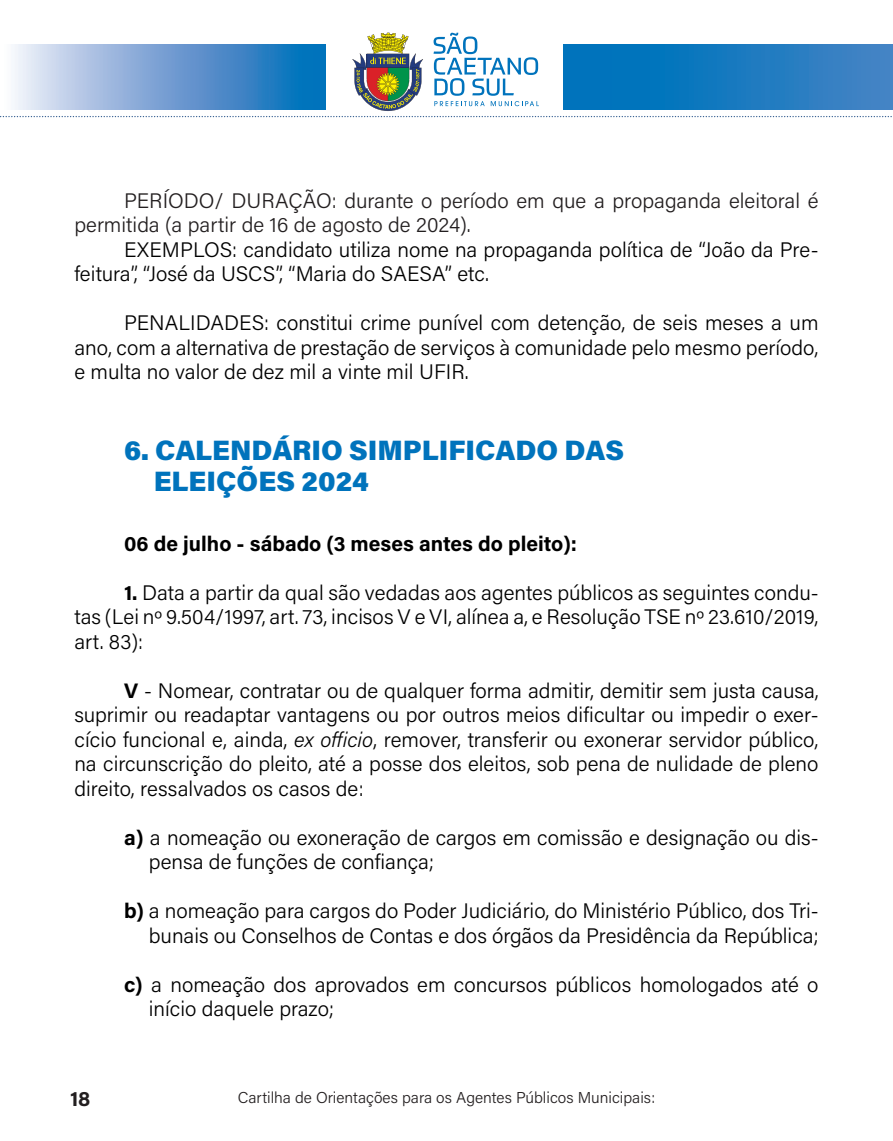
<style>
.page{position:relative;width:893px;height:1141px;background:#fff}
.page>*{position:absolute;margin:0;border:0;box-sizing:border-box;transform-origin:0 0}
.Título_numeraçaão_inicial{font:900 28px/31.5px "Acumin Pro";color:#0073bc}
.t1{font:300 21px/24.5px "Acumin Pro";color:#000}
.t2{font:300 21px/24.5px "Acumin Pro";color:#231f20}
.t3{font:700 21px "Acumin Pro";color:#000}
.t4{font:700 21px "Acumin Pro";color:#231f20}
.t5{font:300 15.75px "Acumin Pro";color:#231f20}
.s1{font-weight:700}
.s2{font-style:italic}
</style>
<div class="page">
<svg style="left:0;top:32px;width:893px;height:85px"></svg>
<p class="t2" style="left:74px;top:187px;width:746px;text-indent:50px">PERÍODO/ DURAÇÃO: durante o período em que a propaganda eleitoral é permitida (a partir de 16 de agosto de 2024).</p>
<p class="t1" style="left:74px;top:236px;width:746px;text-indent:50px">EXEMPLOS: candidato utiliza nome na propaganda política de “João da Pre&shy;feitura”, “José da USCS”, “Maria do SAESA” etc.</p>
<p class="t1" style="left:74px;top:310px;width:746px;text-align:justify;text-indent:50px">PENALIDADES: constitui crime punível com detenção, de seis meses a um ano, com a alternativa de prestação de serviços à comunidade pelo mesmo período, e multa no valor de dez mil a vinte mil UFIR.</p>
<p class="Título_numeraçaão_inicial" style="left:154px;top:433px;width:472px;text-indent:-30px">6. CALENDÁRIO SIMPLIFICADO DAS<br>ELEIÇÕES 2024</p>
<p class="t3" style="left:124px;top:529px;width:455px">06 de julho - sábado (3 meses antes do pleito):</p>
<p class="t1" style="left:74px;top:579px;width:746px;text-align:justify;text-indent:50px"><span class="s1">1.</span> Data a partir da qual são vedadas aos agentes públicos as seguintes condu&shy;tas (Lei nº 9.504/1997, art. 73, incisos V e VI, alínea a, e Resolução TSE nº 23.610/2019, art. 83):</p>
<p class="t1" style="left:74px;top:677px;width:746px;text-align:justify;text-indent:50px"><span class="s1">V</span> - Nomear, contratar ou de qualquer forma admitir, demitir sem justa causa, suprimir ou readaptar vantagens ou por outros meios dificultar ou impedir o exer&shy;cício funcional e, ainda, <span class="s2">ex officio</span>, remover, transferir ou exonerar servidor público, na circunscrição do pleito, até a posse dos eleitos, sob pena de nulidade de pleno direito, ressalvados os casos de:</p>
<p class="t1" style="left:149px;top:824px;width:671px;text-indent:-25px"><span class="s1">a)</span> a nomeação ou exoneração de cargos em comissão e designação ou dis&shy;pensa de funções de confiança;</p>
<p class="t1" style="left:124px;top:898px;width:696px;text-align:right"><span class="s1">b)</span> a nomeação para cargos do Poder Judiciário, do Ministério Público, dos Tri&shy;bunais ou Conselhos de Contas e dos órgãos da Presidência da República;</p>
<p class="t1" style="left:149px;top:971px;width:671px;text-indent:-25px"><span class="s1">c)</span> a nomeação dos aprovados em concursos públicos homologados até o início daquele prazo;</p>
<p class="t4" style="left:70px;top:1084px;width:22px">18</p>
<p class="t5" style="left:238px;top:1087px;width:419px">Cartilha de Orientações para os Agentes Públicos Municipais:</p>
</div>
